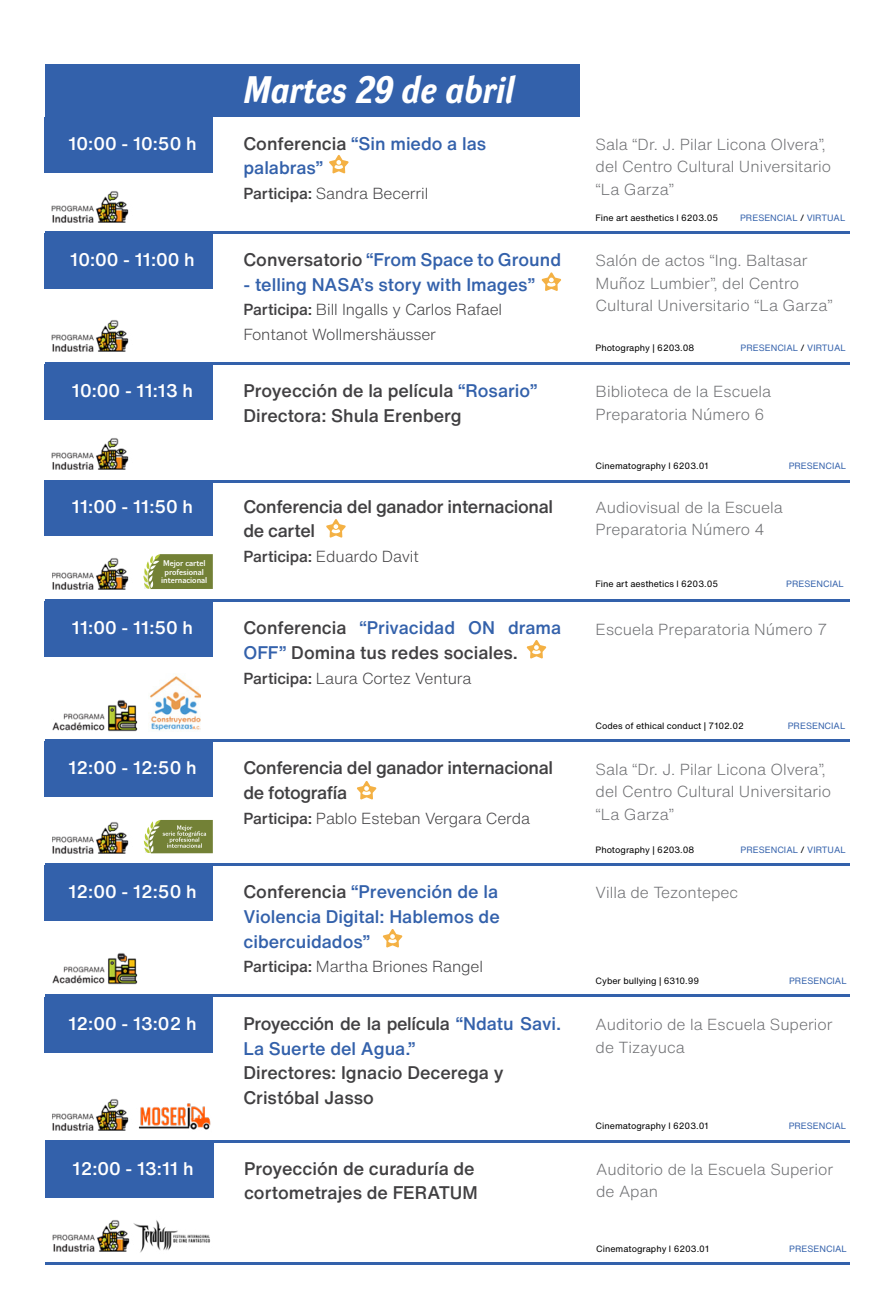
<style>
.page{position:relative;width:893px;height:1308px;background:#fff}
.page>*{position:absolute;margin:0;border:0;box-sizing:border-box;transform-origin:0 0}
.t1{font:italic 700 38.25px "Dyna Grotesk 32";letter-spacing:.01em;color:#fff}
.t2{font:500 18px/24.8px "Helvetica Now Text";color:#3361ab}
.t3{font:500 18px/24.8px "Helvetica Now Text";color:#414042}
.t4{font:500 18px "Helvetica Now Text";color:#fff}
.t5{font:500 18px/24.8px "Helvetica Now Text";letter-spacing:-.02em;color:#414042}
.t6{font:300 15.75px/22.5px "Helvetica Now Text";color:#6d6e71}
.t7{font:300 15.75px/24.8px "Helvetica Now Text";letter-spacing:-.01em;color:#414042}
.t8{font:9px "Helvetica Now Text";color:#000}
.t9{font:9px "Helvetica Now Text";color:#3361ab}
.t10{font:8.33px/8.3px "Dyna Grotesk 43";color:#fff;text-align:center}
.s1{color:#414042}
.s2{font-weight:500}
.s3{color:#000}
.s4{color:#3361ab}
</style>
<div class="page">
<div style="left:45px;top:64px;width:534px;height:53px;background:#3361ab"></div>
<div style="left:45px;top:117px;width:168px;height:56px;background:#3361ab"></div>
<hr style="left:45px;top:231px;width:804px;height:2px;background:#3361ab">
<div style="left:45px;top:233px;width:168px;height:56px;background:#3361ab"></div>
<svg style="left:541px;top:272px;width:20px;height:19px"></svg>
<img style="left:52px;top:320px;width:77px;height:31px">
<img style="left:52px;top:191px;width:77px;height:31px">
<svg style="left:329px;top:155px;width:20px;height:19px"></svg>
<hr style="left:45px;top:480px;width:804px;height:2px;background:#3361ab">
<div style="left:45px;top:364px;width:168px;height:56px;background:#3361ab"></div>
<img style="left:52px;top:438px;width:77px;height:31px">
<hr style="left:45px;top:362px;width:804px;height:2px;background:#3361ab">
<hr style="left:45px;top:739px;width:804px;height:2px;background:#3361ab">
<div style="left:45px;top:480px;width:168px;height:55px;background:#3361ab"></div>
<img style="left:52px;top:558px;width:77px;height:31px">
<svg style="left:326px;top:519px;width:20px;height:19px"></svg>
<svg style="left:143px;top:554px;width:70px;height:35px;background:#84914b"></svg>
<div style="left:45px;top:601px;width:168px;height:56px;background:#3361ab"></div>
<svg style="left:526px;top:640px;width:20px;height:18px"></svg>
<img style="left:52px;top:700px;width:86px;height:31px">
<img style="left:150px;top:676px;width:51px;height:55px">
<hr style="left:45px;top:599px;width:804px;height:2px;background:#3361ab">
<div style="left:45px;top:741px;width:168px;height:56px;background:#3361ab"></div>
<svg style="left:357px;top:781px;width:20px;height:18px"></svg>
<img style="left:52px;top:822px;width:77px;height:31px">
<svg style="left:144px;top:820px;width:69px;height:33px;background:#8e9a5a"></svg>
<hr style="left:45px;top:863px;width:804px;height:2px;background:#3361ab">
<div style="left:45px;top:865px;width:168px;height:56px;background:#3361ab"></div>
<svg style="left:383px;top:929px;width:20px;height:18px"></svg>
<img style="left:52px;top:953px;width:86px;height:31px">
<div style="left:45px;top:997px;width:168px;height:55px;background:#3361ab"></div>
<img style="left:52px;top:1099px;width:77px;height:31px">
<img style="left:138px;top:1103px;width:73px;height:27px">
<hr style="left:45px;top:1262px;width:805px;height:2px;background:#3361ab">
<div style="left:45px;top:1141px;width:168px;height:56px;background:#3361ab"></div>
<img style="left:52px;top:1220px;width:77px;height:31px">
<img style="left:129px;top:1220px;width:81px;height:33px">
<hr style="left:45px;top:995px;width:804px;height:2px;background:#3361ab">
<hr style="left:45px;top:1140px;width:804px;height:2px;background:#3361ab">
<h1 class="t1" style="left:243px;top:69px;width:272px">Martes 29 de abril</h1>
<p class="t2" style="left:243px;top:130px;width:244px"><span class="s1">Conferencia</span> “Sin miedo a las palabras”</p>
<p class="t7" style="left:243px;top:180px;width:186px"><span class="s2">Participa:</span> Sandra Becerril</p>
<p class="t4" style="left:68px;top:130px;width:130px">10:00 - 10:50 h</p>
<p class="t6" style="left:596px;top:132px;width:237px">Sala “Dr. J. Pilar Licona Olvera”, del Centro Cultural Universitario “La Garza”</p>
<p class="t8" style="left:596px;top:211px;width:124px">Fine art aesthetics l 6203.05</p>
<p class="t9" style="left:740px;top:211px;width:107px">PRESENCIAL <span class="s3">/</span> VIRTUAL</p>
<p class="t4" style="left:70px;top:246px;width:126px">10:00 - 11:00 h</p>
<p class="t2" style="left:243px;top:247px;width:319px"><span class="s1">Conversatorio</span> “From Space to Ground</p>
<p class="t2" style="left:243px;top:271px;width:293px">- telling NASA’s story with Images”</p>
<p class="t7" style="left:243px;top:297px;width:260px"><span class="s2">Participa:</span> Bill Ingalls y Carlos Rafael<br>Fontanot Wollmershäusser</p>
<p class="t6" style="left:596px;top:249px;width:239px">Salón de actos “Ing. Baltasar<br>Muñoz Lumbier”, del Centro<br>Cultural Universitario “La Garza”</p>
<p class="t8" style="left:596px;top:341px;width:100px">Photography | 6203.08</p>
<p class="t9" style="left:740px;top:341px;width:107px">PRESENCIAL <span class="s3">/</span> VIRTUAL</p>
<p class="t4" style="left:72px;top:377px;width:123px">10:00 - 11:13 h</p>
<p class="t6" style="left:596px;top:380px;width:177px">Biblioteca de la Escuela<br>Preparatoria Número 6</p>
<p class="t8" style="left:596px;top:459px;width:114px">Cinematography l 6203.01</p>
<p class="t9" style="left:789px;top:459px;width:59px">PRESENCIAL</p>
<p class="t3" style="left:243px;top:378px;width:295px">Proyección de la película <span class="s4">“Rosario”<br></span>Directora: Shula Erenberg</p>
<p class="t4" style="left:72px;top:492px;width:123px">11:00 - 11:50 h</p>
<p class="t5" style="left:243px;top:493px;width:311px">Conferencia del ganador internacional de cartel</p>
<p class="t7" style="left:243px;top:543px;width:177px"><span class="s2">Participa:</span> Eduardo Davit</p>
<p class="t10" style="left:161px;top:559px;width:48px">Mejor cartel profesional internacional</p>
<p class="t4" style="left:72px;top:614px;width:123px">11:00 - 11:50 h</p>
<p class="t3" style="left:243px;top:615px;width:319px">Conferencia <span class="s4">“Privacidad ON drama<br>OFF”</span> Domina tus redes sociales.</p>
<p class="t7" style="left:243px;top:665px;width:230px"><span class="s2">Participa:</span> Laura Cortez Ventura</p>
<p class="t4" style="left:68px;top:754px;width:130px">12:00 - 12:50 h</p>
<p class="t5" style="left:243px;top:755px;width:311px">Conferencia del ganador internacional de fotografía</p>
<p class="t7" style="left:243px;top:805px;width:288px"><span class="s2">Participa:</span> Pablo Esteban Vergara Cerda</p>
<p class="t6" style="left:596px;top:495px;width:189px">Audiovisual de la Escuela<br>Preparatoria Número 4</p>
<p class="t8" style="left:596px;top:577px;width:124px">Fine art aesthetics l 6203.05</p>
<p class="t9" style="left:786px;top:577px;width:59px">PRESENCIAL</p>
<p class="t6" style="left:596px;top:617px;width:233px">Escuela Preparatoria Número 7</p>
<p class="t8" style="left:596px;top:719px;width:150px">Codes of ethical conduct | 7102.02</p>
<p class="t9" style="left:788px;top:719px;width:59px">PRESENCIAL</p>
<p class="t6" style="left:596px;top:757px;width:237px">Sala “Dr. J. Pilar Licona Olvera”, del Centro Cultural Universitario “La Garza”</p>
<p class="t8" style="left:596px;top:843px;width:100px">Photography | 6203.08</p>
<p class="t9" style="left:740px;top:843px;width:107px">PRESENCIAL <span class="s3">/</span> VIRTUAL</p>
<p class="t4" style="left:68px;top:878px;width:130px">12:00 - 12:50 h</p>
<p class="t2" style="left:243px;top:879px;width:256px"><span class="s1">Conferencia</span> “Prevención de la</p>
<p class="t6" style="left:596px;top:881px;width:144px">Villa de Tezontepec</p>
<p class="t2" style="left:243px;top:903px;width:258px">Violencia Digital: Hablemos de cibercuidados”</p>
<p class="t7" style="left:243px;top:953px;width:241px"><span class="s2">Participa:</span> Martha Briones Rangel</p>
<p class="t8" style="left:596px;top:973px;width:105px">Cyber bullying | 6310.99</p>
<p class="t9" style="left:789px;top:973px;width:59px">PRESENCIAL</p>
<p class="t4" style="left:68px;top:1009px;width:130px">12:00 - 13:02 h</p>
<p class="t2" style="left:243px;top:1010px;width:319px"><span class="s1">Proyección de la película</span> “Ndatu Savi.<br>La Suerte del Agua.”</p>
<p class="t3" style="left:243px;top:1060px;width:262px">Directores: Ignacio Decerega y<br>Cristóbal Jasso</p>
<p class="t6" style="left:596px;top:1012px;width:239px">Auditorio de la Escuela Superior de Tizayuca</p>
<p class="t8" style="left:596px;top:1119px;width:114px">Cinematography l 6203.01</p>
<p class="t9" style="left:789px;top:1119px;width:59px">PRESENCIAL</p>
<p class="t4" style="left:72px;top:1154px;width:123px">12:00 - 13:11 h</p>
<p class="t6" style="left:596px;top:1157px;width:239px">Auditorio de la Escuela Superior de Apan</p>
<p class="t3" style="left:244px;top:1155px;width:235px">Proyección de curaduría de cortometrajes de FERATUM</p>
<p class="t8" style="left:596px;top:1242px;width:114px">Cinematography l 6203.01</p>
<p class="t9" style="left:789px;top:1242px;width:59px">PRESENCIAL</p>
</div>
